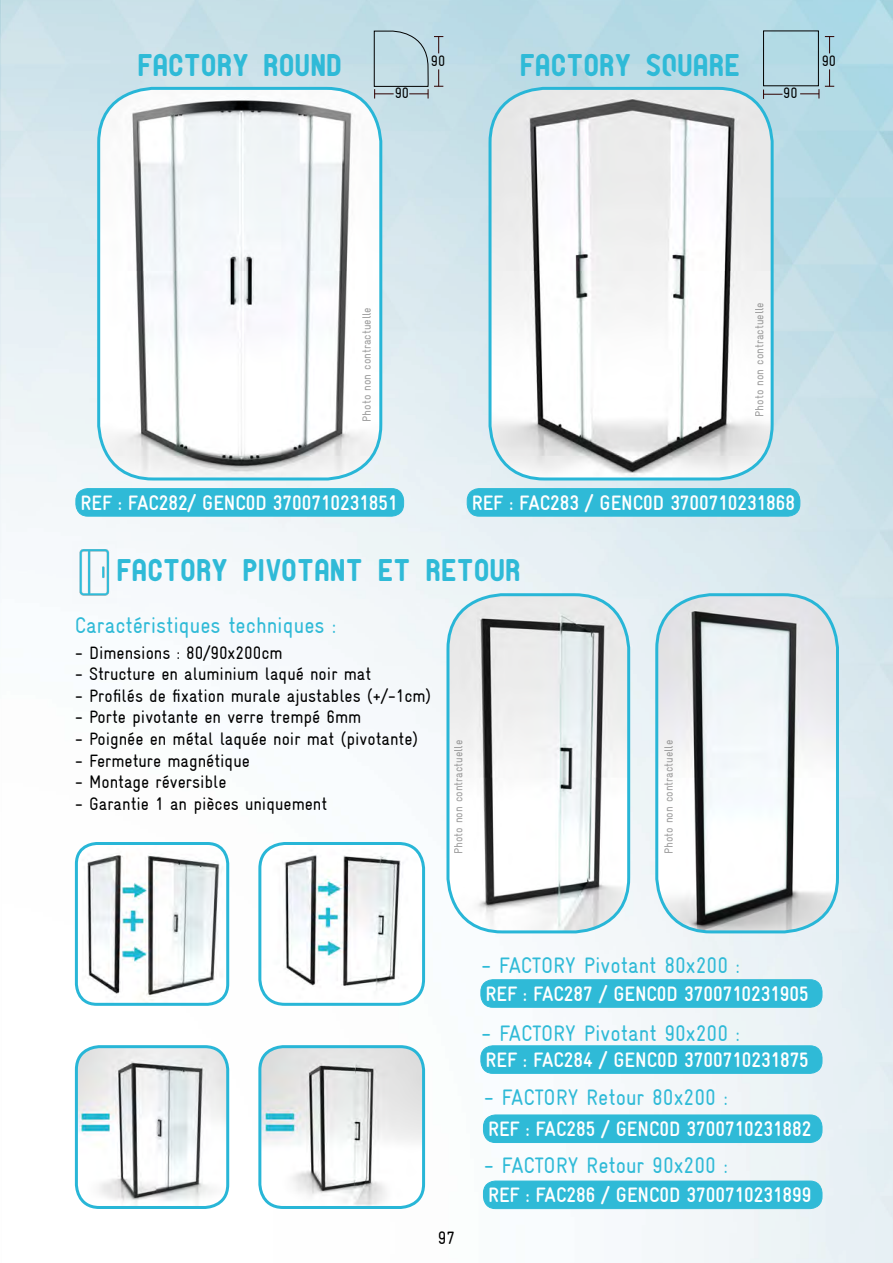
<style>
.page{position:relative;width:893px;height:1263px;background:#fff}
.page>*{position:absolute;margin:0;border:0;box-sizing:border-box;transform-origin:0 0}
.t1{font:30px "PTF NORDIC Round";color:#2fbad7}
.t2{font:22.5px "Gravur Condensed";color:#2fbad7}
.t3{font:700 21px "Gravur Condensed";color:#fff}
.t4{font:18px "Gravur Condensed";color:#000}
.t5{font:15px "Gravur Condensed";color:#000}
.t6{font:12px "Gravur Condensed";color:#7d7d7d}
</style>
<div class="page">
<img style="left:0;top:0;width:893px;height:1263px">
<img style="left:76px;top:843px;width:152px;height:161px">
<div style="left:75px;top:842px;width:154px;height:164px;border:3px solid #28b6d7;border-radius:20px"></div>
<img style="left:76px;top:1047px;width:152px;height:160px">
<div style="left:75px;top:1045px;width:154px;height:164px;border:3px solid #28b6d7;border-radius:23px"></div>
<img style="left:260px;top:843px;width:164px;height:161px">
<div style="left:258px;top:842px;width:167px;height:164px;border:3px solid #28b6d7;border-radius:25px"></div>
<img style="left:260px;top:1047px;width:164px;height:160px">
<div style="left:258px;top:1045px;width:167px;height:164px;border:3px solid #28b6d7;border-radius:23px"></div>
<div style="left:483px;top:1115px;width:339px;height:27px;background:#2fbad7;border-radius:12px"></div>
<div style="left:483px;top:1114px;width:339px;height:29px;border:1px solid #2fbad7;border-radius:12px"></div>
<div style="left:483px;top:1181px;width:339px;height:27px;background:#2fbad7;border-radius:12px"></div>
<div style="left:483px;top:1181px;width:339px;height:28px;border:1px solid #2fbad7;border-radius:12px"></div>
<div style="left:76px;top:489px;width:328px;height:27px;background:#2fbad7;border-radius:12px"></div>
<div style="left:76px;top:488px;width:328px;height:28px;border:1px solid #2fbad7;border-radius:12px"></div>
<img style="left:99px;top:88px;width:282px;height:391px">
<div style="left:97px;top:87px;width:285px;height:393px;border:3px solid #28b6d7;border-radius:54px"></div>
<div style="left:467px;top:489px;width:333px;height:27px;background:#2fbad7;border-radius:12px"></div>
<div style="left:467px;top:488px;width:333px;height:28px;border:1px solid #2fbad7;border-radius:12px"></div>
<img style="left:490px;top:88px;width:282px;height:391px">
<div style="left:488px;top:87px;width:286px;height:393px;border:3px solid #28b6d7;border-radius:54px"></div>
<img style="left:448px;top:595px;width:181px;height:337px">
<div style="left:446px;top:593px;width:184px;height:340px;border:3px solid #28b6d7;border-radius:54px"></div>
<img style="left:657px;top:595px;width:180px;height:337px">
<div style="left:655px;top:593px;width:184px;height:340px;border:3px solid #28b6d7;border-radius:54px"></div>
<img style="left:72px;top:541px;width:45px;height:62px">
<div style="left:481px;top:980px;width:341px;height:27px;background:#2fbad7;border-radius:12px"></div>
<div style="left:480px;top:979px;width:342px;height:29px;border:1px solid #2fbad7;border-radius:12px"></div>
<div style="left:481px;top:1046px;width:341px;height:27px;background:#2fbad7;border-radius:12px"></div>
<div style="left:480px;top:1045px;width:342px;height:29px;border:1px solid #2fbad7;border-radius:12px"></div>
<svg style="left:373px;top:30px;width:70px;height:69px;background:#b6cfd7"></svg>
<svg style="left:763px;top:90px;width:19px;height:9px"></svg>
<svg style="left:825px;top:36px;width:9px;height:17px"></svg>
<svg style="left:800px;top:69px;width:34px;height:30px"></svg>
<div style="left:763px;top:31px;width:56px;height:55px;border:1px solid #000"></div>
<h1 class="t1" style="left:137px;top:52px;width:206px">FACTORY ROUND</h1>
<p class="t5" style="left:395px;top:85px;width:16px">90</p>
<p class="t5" style="left:431px;top:52px;width:16px">90</p>
<h1 class="t1" style="left:520px;top:52px;width:222px">FACTORY SQUARE</h1>
<p class="t5" style="left:783px;top:85px;width:16px">90</p>
<p class="t5" style="left:822px;top:52px;width:16px">90</p>
<p class="t6" style="left:360px;top:422px;width:116px;rotate:-90deg">Photo non contractuelle</p>
<p class="t3" style="left:80px;top:491px;width:318px">REF : FAC282/ GENC0D 3700710231851</p>
<p class="t6" style="left:753px;top:417px;width:116px;rotate:-90deg">Photo non contractuelle</p>
<p class="t3" style="left:472px;top:491px;width:325px">REF : FAC283 / GENC0D 3700710231868</p>
<h1 class="t1" style="left:117px;top:557px;width:406px">FACTORY PIVOTANT ET RETOUR</h1>
<p class="t2" style="left:75px;top:613px;width:263px">Caractéristiques techniques :</p>
<p class="t4" style="left:75px;top:642px;width:209px">- Dimensions : 80/90x200cm</p>
<p class="t4" style="left:75px;top:664px;width:298px">- Structure en aluminium laqué noir mat</p>
<p class="t4" style="left:75px;top:685px;width:358px">- Profilés de fixation murale ajustables (+/-1cm)</p>
<p class="t4" style="left:75px;top:707px;width:288px">- Porte pivotante en verre trempé 6mm</p>
<p class="t4" style="left:75px;top:729px;width:345px">- Poignée en métal laquée noir mat (pivotante)</p>
<p class="t4" style="left:75px;top:750px;width:176px">- Fermeture magnétique</p>
<p class="t4" style="left:75px;top:772px;width:153px">- Montage réversible</p>
<p class="t4" style="left:75px;top:793px;width:254px">- Garantie 1 an pièces uniquement</p>
<p class="t6" style="left:452px;top:854px;width:116px;rotate:-90deg">Photo non contractuelle</p>
<p class="t6" style="left:662px;top:854px;width:116px;rotate:-90deg">Photo non contractuelle</p>
<p class="t4" style="left:438px;top:1228px;width:19px">97</p>
<p class="t2" style="left:482px;top:952px;width:260px">- FACTORY Pivotant 80x200 :</p>
<p class="t3" style="left:485px;top:982px;width:325px">REF : FAC287 / GENC0D 3700710231905</p>
<p class="t2" style="left:482px;top:1020px;width:260px">- FACTORY Pivotant 90x200 :</p>
<p class="t3" style="left:485px;top:1048px;width:325px">REF : FAC284 / GENC0D 3700710231875</p>
<p class="t2" style="left:484px;top:1084px;width:245px">- FACTORY Retour 80x200 :</p>
<p class="t3" style="left:488px;top:1117px;width:325px">REF : FAC285 / GENC0D 3700710231882</p>
<p class="t2" style="left:484px;top:1152px;width:245px">- FACTORY Retour 90x200 :</p>
<p class="t3" style="left:488px;top:1183px;width:325px">REF : FAC286 / GENC0D 3700710231899</p>
</div>
